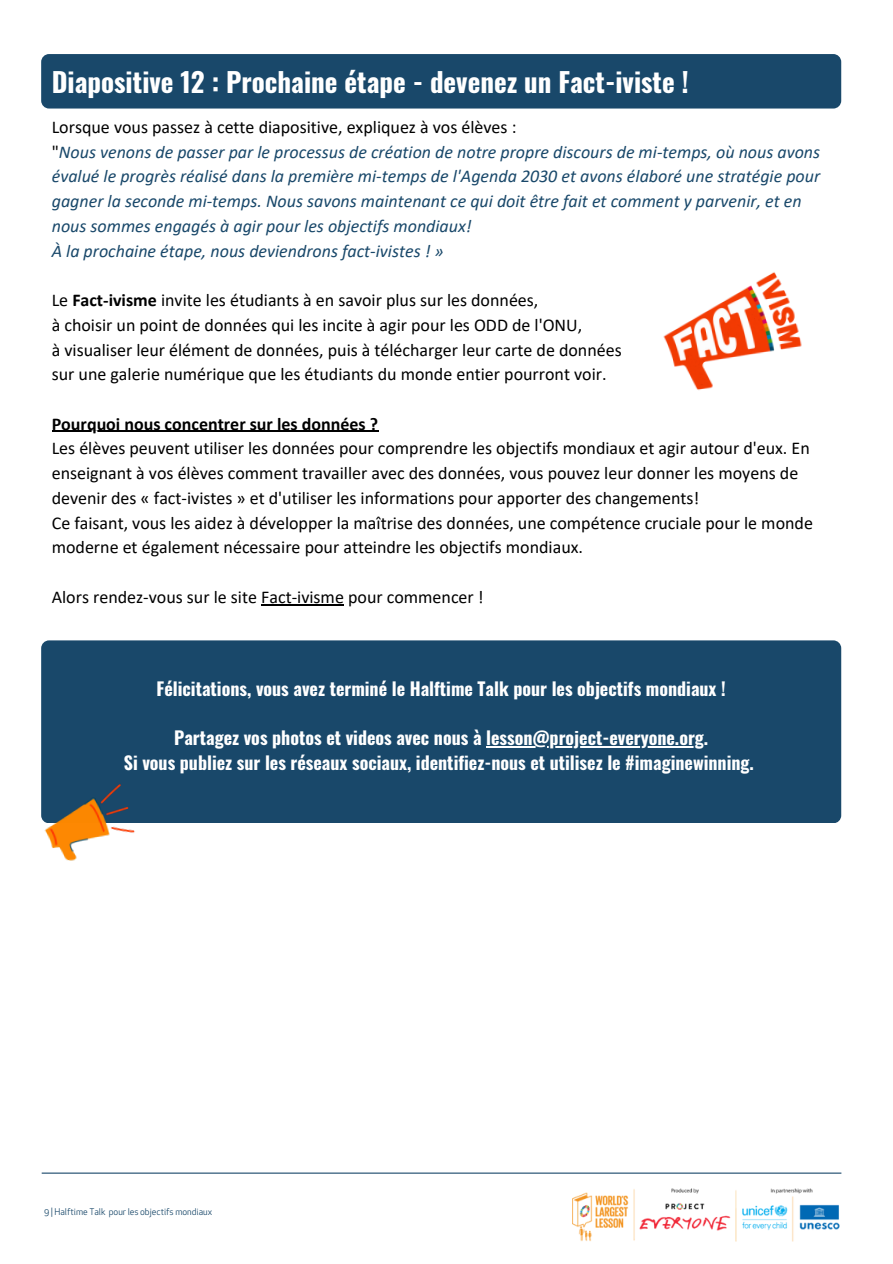
<style>
.page{position:relative;width:893px;height:1264px;background:#fff}
.page>*{position:absolute;margin:0;border:0;box-sizing:border-box;transform-origin:0 0}
.t1{font:700 27px "Oswald";color:#fff}
.t2{font:18px/24.8px "Calibri";color:#000}
.t3{font:italic 18px/24.8px "Calibri";color:#19486a}
.t4{font:700 18px "Oswald";color:#fff}
.t5{font:700 18px "Calibri";color:#000}
.t6{font:9px "Apex New";color:#19486a}
.s1{font-style:normal;color:#000}
.s2{font-weight:700}
</style>
<div class="page">
<hr style="left:42px;top:1172px;width:799px;height:1px;background:#19486a">
<img style="left:572px;top:1188px;width:268px;height:53px">
<div style="left:41px;top:54px;width:800px;height:54px;background:#19486a;border-radius:8px"></div>
<hr style="left:52px;top:431px;width:326px;height:1px;background:#000">
<hr style="left:261px;top:604px;width:83px;height:1px;background:#000">
<img style="left:663px;top:272px;width:139px;height:118px">
<div style="left:41px;top:640px;width:800px;height:183px;background:#19486a;border-radius:8px"></div>
<hr style="left:486px;top:746px;width:217px;height:1px;background:#fff">
<img style="left:41px;top:759px;width:94px;height:102px">
<p class="t1" style="left:52px;top:61px;width:638px">Diapositive 12 : Prochaine étape - devenez un Fact-iviste !</p>
<p class="t2" style="left:52px;top:116px;width:466px">Lorsque vous passez à cette diapositive, expliquez à vos élèves :</p>
<p class="t3" style="left:52px;top:141px;width:770px"><span class="s1">"</span>Nous venons de passer par le processus de création de notre propre discours de mi-temps, où nous avons évalué le progrès réalisé dans la première mi-temps de l'Agenda 2030 et avons élaboré une stratégie pour gagner la seconde mi-temps. Nous savons maintenant ce qui doit être fait et comment y parvenir, et en nous sommes engagés à agir pour les objectifs mondiaux!</p>
<p class="t3" style="left:52px;top:240px;width:393px">À la prochaine étape, nous deviendrons fact-ivistes ! »</p>
<p class="t2" style="left:52px;top:289px;width:488px">Le <span class="s2">Fact-ivisme</span> invite les étudiants à en savoir plus sur les données,</p>
<p class="t2" style="left:52px;top:314px;width:532px">à choisir un point de données qui les incite à agir pour les ODD de l'ONU,</p>
<p class="t2" style="left:52px;top:338px;width:571px">à visualiser leur élément de données, puis à télécharger leur carte de données</p>
<p class="t2" style="left:52px;top:363px;width:556px">sur une galerie numérique que les étudiants du monde entier pourront voir.</p>
<p class="t5" style="left:52px;top:416px;width:328px">Pourquoi nous concentrer sur les données ?</p>
<p class="t2" style="left:52px;top:437px;width:759px">Les élèves peuvent utiliser les données pour comprendre les objectifs mondiaux et agir autour d'eux. En enseignant à vos élèves comment travailler avec des données, vous pouvez leur donner les moyens de devenir des « fact-ivistes » et d'utiliser les informations pour apporter des changements!</p>
<p class="t2" style="left:52px;top:512px;width:762px">Ce faisant, vous les aidez à développer la maîtrise des données, une compétence cruciale pour le monde moderne et également nécessaire pour atteindre les objectifs mondiaux.</p>
<p class="t2" style="left:52px;top:586px;width:433px">Alors rendez-vous sur le site Fact-ivisme pour commencer !</p>
<p class="t4" style="left:157px;top:674px;width:570px">Félicitations, vous avez terminé le Halftime Talk pour les objectifs mondiaux !</p>
<p class="t4" style="left:174px;top:723px;width:535px">Partagez vos photos et videos avec nous à lesson@project-everyone.org.</p>
<p class="t4" style="left:124px;top:748px;width:631px">Si vous publiez sur les réseaux sociaux, identifiez-nous et utilisez le #imaginewinning.</p>
<p class="t6" style="left:44px;top:1208px;width:170px">9 | Halftime Talk pour les objectifs mondiaux</p>
</div>
